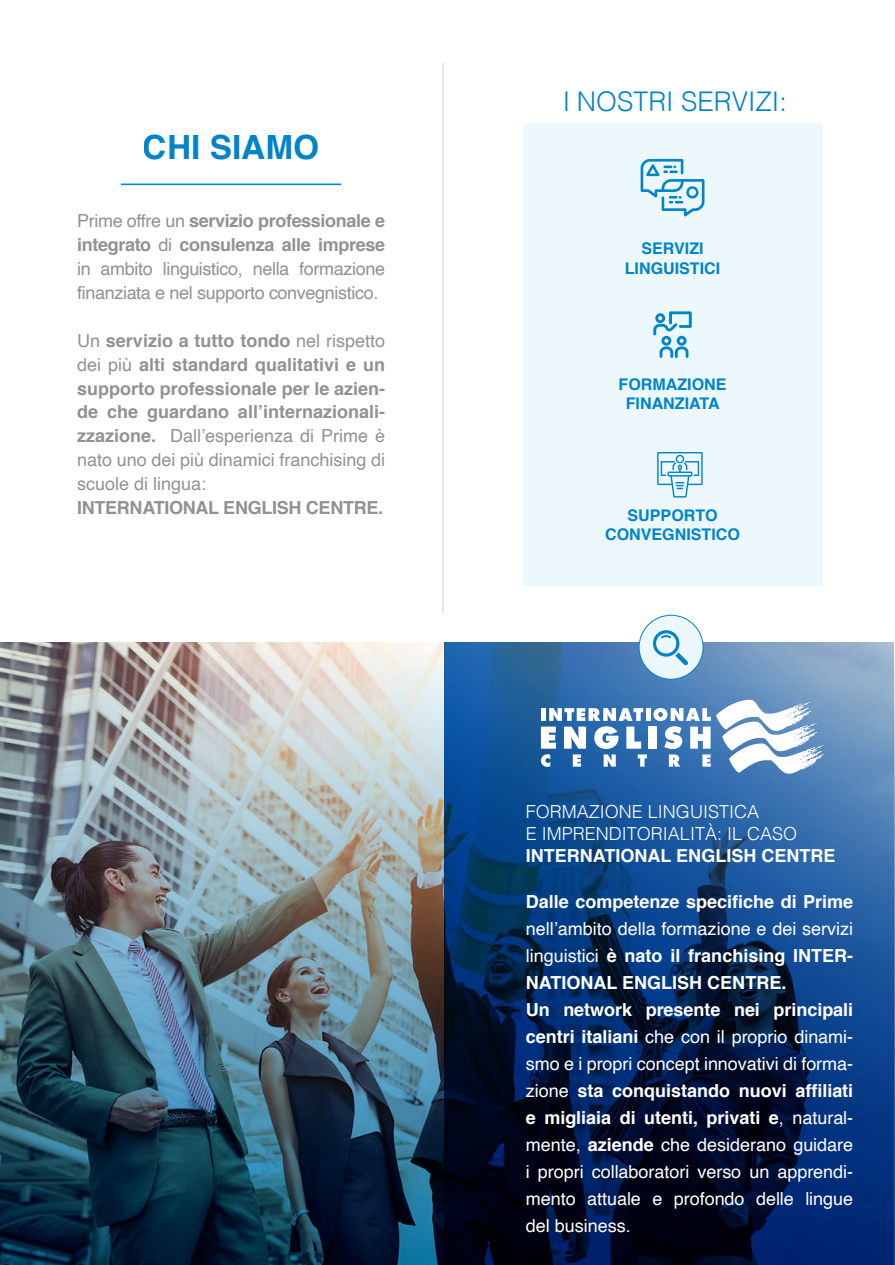
<style>
.page{position:relative;width:895px;height:1265px;background:#fff}
.page>*{position:absolute;margin:0;border:0;box-sizing:border-box;transform-origin:0 0}
.t1{font:700 33.3px "Helvetica";color:#0083c9}
.t2{font:300 27.15px "Helvetica";color:#0083c9}
.t3{font:18px/27px "Helvetica";color:#fff}
.t4{font:700 18px/23.9px "Helvetica";color:#909293;text-align:justify}
.t5{font:18px/23.9px "Helvetica";letter-spacing:-.02em;color:#909293;text-align:justify}
.t6{font:700 18px "Helvetica";color:#fff}
.t7{font:300 18px/21.6px "Helvetica";color:#fff}
.t8{font:700 16.05px/19.2px "Helvetica";color:#0084ca;text-align:center}
.s1{font-weight:700}
.s2{font-weight:400}
</style>
<div class="page">
<hr style="left:121px;top:183px;width:220px;height:2px;background:#0083c9">
<img style="left:0;top:642px;width:444px;height:622px">
<div style="left:523px;top:123px;width:299px;height:463px;background:#edf8fd"></div>
<svg style="left:640px;top:159px;width:64px;height:57px"></svg>
<svg style="left:653px;top:311px;width:38px;height:47px"></svg>
<svg style="left:657px;top:452px;width:45px;height:45px"></svg>
<svg style="left:444px;top:642px;width:450px;height:622px;background:#143a6d"></svg>
<div style="left:645px;top:708px;width:5px;height:13px;background:#fff"></div>
<div style="left:648px;top:726px;width:8px;height:22px;background:#fff"></div>
<svg style="left:541px;top:708px;width:106px;height:58px"></svg>
<svg style="left:653px;top:708px;width:57px;height:58px"></svg>
<svg style="left:716px;top:699px;width:108px;height:74px"></svg>
<div style="left:639px;top:615px;width:64px;height:64px;background:#edf8fd;border-radius:50%"></div>
<div style="left:638px;top:614px;width:65px;height:65px;border:1px solid #0083c9;border-radius:50%"></div>
<svg style="left:653px;top:630px;width:35px;height:35px"></svg>
<hr style="left:442px;top:63px;width:1px;height:550px;background:#d1d2d4">
<h1 class="t1" style="left:143px;top:120px;width:178px">CHI SIAMO</h1>
<p class="t5" style="left:77px;top:210px;width:309px">Prime offre un <span class="s1">servizio professionale e integrato</span> di <span class="s1">consulenza alle imprese </span>in ambito linguistico, nella formazione finanziata e nel supporto convegnistico.</p>
<p class="t4" style="left:77px;top:329px;width:309px"><span class="s2">Un</span> servizio a tutto tondo <span class="s2">nel rispetto dei più</span> alti standard qualitativi e un supporto professionale per le azien&shy;de che guardano all’internazionali&shy;zzazione. <span class="s2">Dall’esperienza di Prime è nato uno dei più dinamici franchising di scuole di lingua:</span></p>
<p class="t4" style="left:77px;top:496px;width:307px">INTERNATIONAL ENGLISH CENTRE.</p>
<h2 class="t2" style="left:562px;top:78px;width:226px">I NOSTRI SERVIZI:</h2>
<p class="t8" style="left:624px;top:239px;width:97px">SERVIZI<br>LINGUISTICI</p>
<p class="t8" style="left:618px;top:375px;width:109px">FORMAZIONE<br>FINANZIATA</p>
<p class="t8" style="left:605px;top:505px;width:136px">SUPPORTO<br>CONVEGNISTICO</p>
<p class="t7" style="left:526px;top:799px;width:273px">FORMAZIONE LINGUISTICA<br>E IMPRENDITORIALITÀ: IL CASO</p>
<p class="t6" style="left:526px;top:840px;width:311px">INTERNATIONAL ENGLISH CENTRE</p>
<p class="t6" style="left:525px;top:886px;width:329px">Dalle competenze specifiche di Prime</p>
<p class="t3" style="left:525px;top:915px;width:329px">nell’ambito della formazione e dei servizi linguistici <span class="s1">è nato il franchising INTER-NATIONAL ENGLISH CENTRE.<br>Un network presente nei principali centri italiani</span> che con il proprio dinami&shy;smo e i propri concept innovativi di forma&shy;zione <span class="s1">sta conquistando nuovi affiliati e migliaia di utenti, privati e</span>, natural&shy;mente, <span class="s1">aziende</span> che desiderano guidare i propri collaboratori verso un apprendi&shy;mento attuale e profondo delle lingue del business.</p>
</div>
